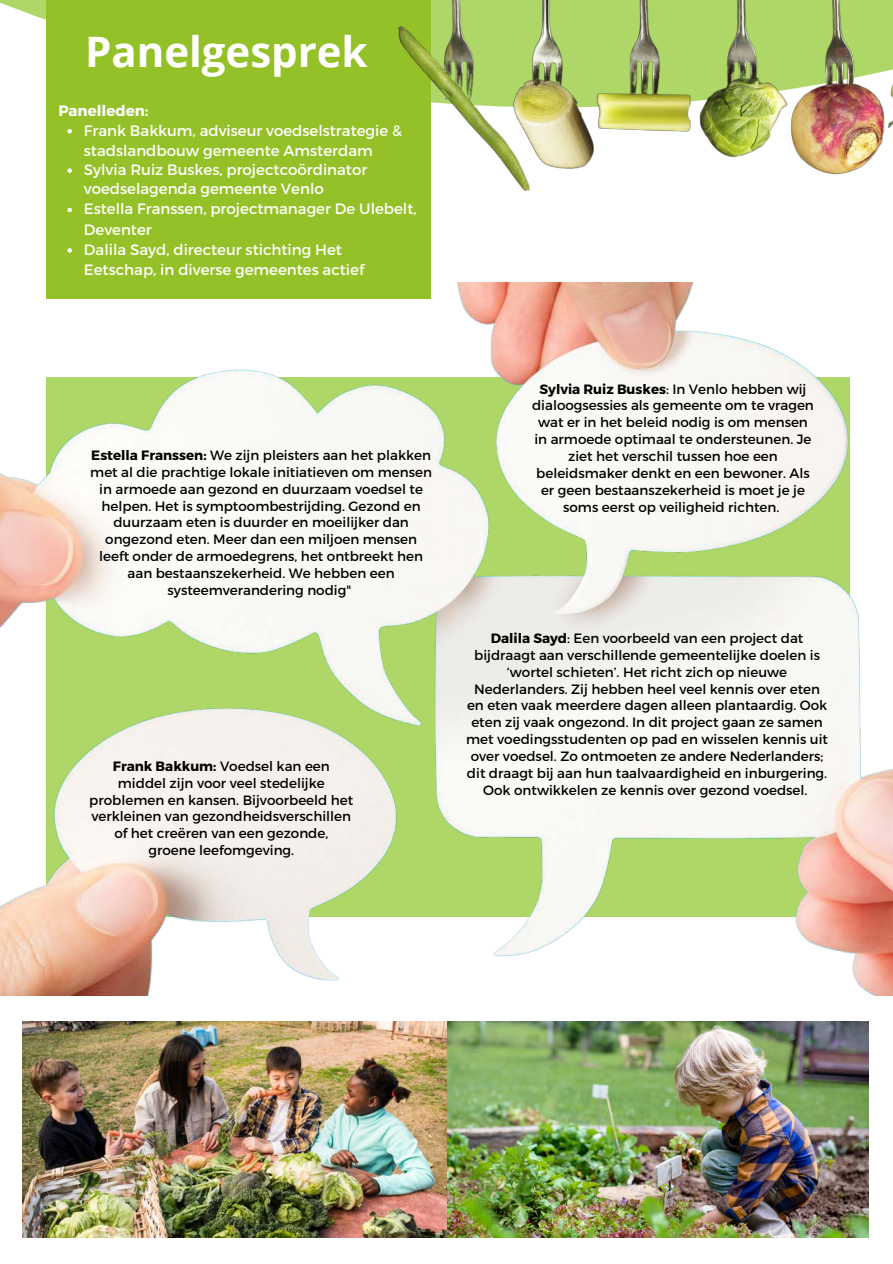
<style>
.page{position:relative;width:893px;height:1264px;background:#fff}
.page>*{position:absolute;margin:0;border:0;box-sizing:border-box;transform-origin:0 0}
.t1{font:700 42px "Open Sans";color:#fff}
.t2{font:15px/20px "Montserrat";color:#fff}
.t3{font:700 15px "Montserrat";color:#fff}
.t4{font:13.5px/16.8px "Montserrat";color:#000;text-align:center}
.s1{font-weight:700}
</style>
<div class="page">
<img style="left:0;top:283px;width:892px;height:712px">
<div style="left:46px;top:0;width:384px;height:298px;background:#94c128"></div>
<img style="left:23px;top:1021px;width:845px;height:216px">
<svg style="left:67px;top:129px;width:5px;height:4px"></svg>
<svg style="left:67px;top:168px;width:5px;height:5px"></svg>
<svg style="left:67px;top:208px;width:5px;height:4px"></svg>
<svg style="left:67px;top:248px;width:5px;height:5px"></svg>
<img style="left:398px;top:0;width:494px;height:190px">
<h1 class="t1" style="left:85px;top:23px;width:284px">Panelgesprek</h1>
<p class="t3" style="left:58px;top:100px;width:91px">Panelleden:</p>
<p class="t2" style="left:84px;top:120px;width:334px">Frank Bakkum, adviseur voedselstrategie &amp; stadslandbouw gemeente Amsterdam Sylvia Ruiz Buskes, projectcoördinator voedselagenda gemeente Venlo<br>Estella Franssen, projectmanager De Ulebelt, Deventer<br>Dalila Sayd, directeur stichting Het Eetschap, in diverse gemeentes actief</p>
<p class="t4" style="left:90px;top:446px;width:343px"><span class="s1">Estella Franssen:</span> We zijn pleisters aan het plakken met al die prachtige lokale initiatieven om mensen in armoede aan gezond en duurzaam voedsel te helpen. Het is symptoombestrijding. Gezond en duurzaam eten is duurder en moeilijker dan ongezond eten. Meer dan een miljoen mensen leeft onder de armoedegrens, het ontbreekt hen aan bestaanszekerheid. We hebben een systeemverandering nodig"</p>
<p class="t4" style="left:89px;top:757px;width:265px"><span class="s1">Frank Bakkum:</span> Voedsel kan een middel zijn voor veel stedelijke problemen en kansen. Bijvoorbeeld het verkleinen van gezondheidsverschillen of het creëren van een gezonde, groene leefomgeving.</p>
<p class="t4" style="left:532px;top:379px;width:283px"><span class="s1">Sylvia Ruiz Buskes</span>: In Venlo hebben wij dialoogsessies als gemeente om te vragen wat er in het beleid nodig is om mensen in armoede optimaal te ondersteunen. Je ziet het verschil tussen hoe een beleidsmaker denkt en een bewoner. Als er geen bestaanszekerheid is moet je je soms eerst op veiligheid richten.</p>
<p class="t4" style="left:466px;top:629px;width:363px"><span class="s1">Dalila Sayd</span>: Een voorbeeld van een project dat bijdraagt aan verschillende gemeentelijke doelen is ‘wortel schieten’. Het richt zich op nieuwe Nederlanders. Zij hebben heel veel kennis over eten en eten vaak meerdere dagen alleen plantaardig. Ook eten zij vaak ongezond. In dit project gaan ze samen met voedingsstudenten op pad en wisselen kennis uit over voedsel. Zo ontmoeten ze andere Nederlanders; dit draagt bij aan hun taalvaardigheid en inburgering.<br>Ook ontwikkelen ze kennis over gezond voedsel.</p>
</div>
